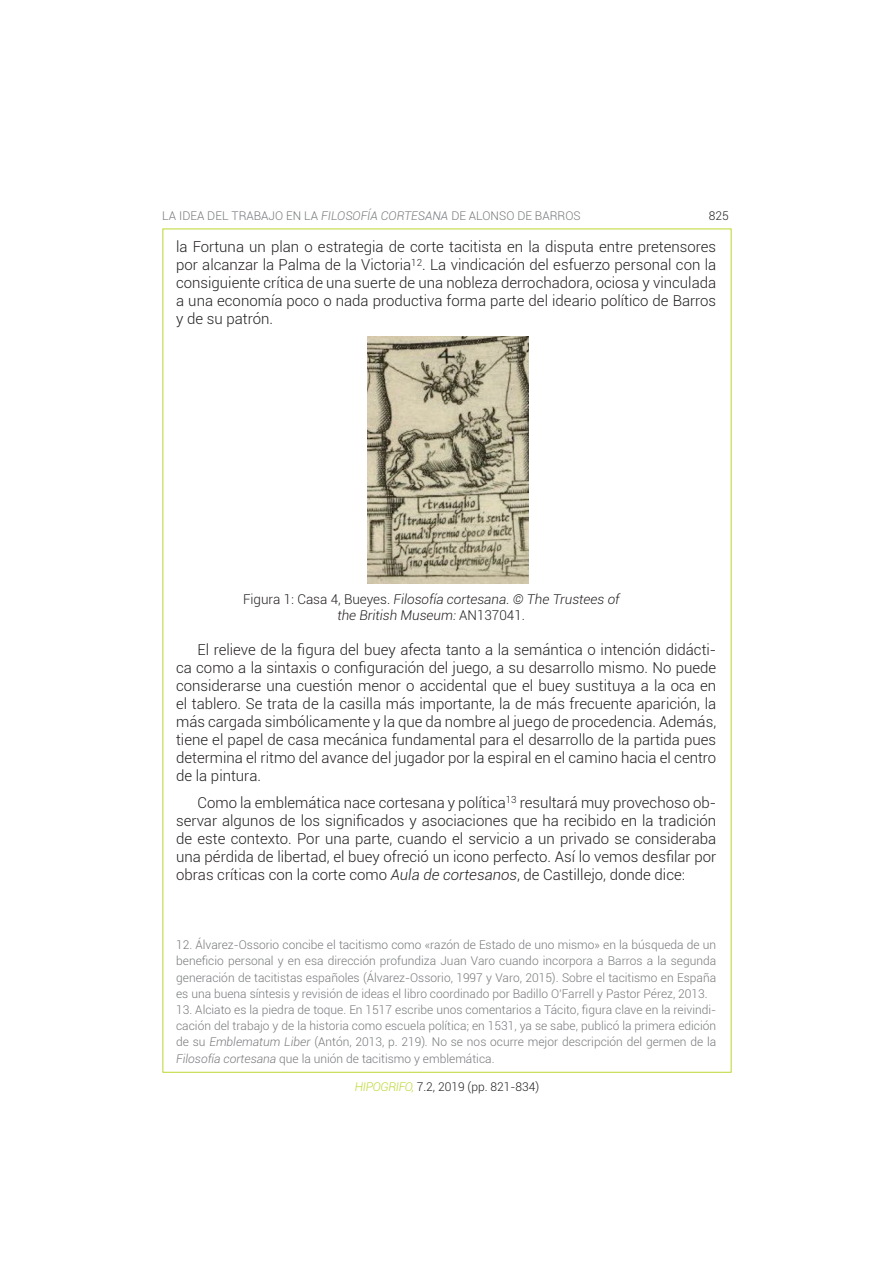
<style>
.page{position:relative;width:893px;height:1263px;background:#fff}
.page>*{position:absolute;margin:0;border:0;box-sizing:border-box;transform-origin:0 0}
.t1{font:300 15px/18px "Roboto";color:#231f20;text-align:justify}
.t2{font:italic 300 13.5px/16.2px "Roboto";color:#231f20;text-align:center}
.t3{font:300 12px/16.2px "Roboto";color:#76787b;text-align:justify}
.t4{font:300 12px "Roboto";color:#231f20}
.s1{font-style:italic}
.s2{font-style:normal}
.s3{font-style:italic;color:#bed630}
</style>
<div class="page">
<img style="left:367px;top:337px;width:161px;height:246px">
<p class="t3" style="left:162px;top:207px;width:420px">LA IDEA DEL TRABAJO EN LA <span class="s1">FILOSOFÍA CORTESANA</span> DE ALONSO DE BARROS</p>
<p class="t4" style="left:709px;top:207px;width:21px">825</p>
<p class="t1" style="left:176px;top:238px;width:542px">la Fortuna un plan o estrategia de corte tacitista en la disputa entre pretensores por alcanzar la Palma de la Victoria<sup>12</sup>. La vindicación del esfuerzo personal con la consiguiente crítica de una suerte de una nobleza derrochadora, ociosa y vinculada a una economía poco o nada productiva forma parte del ideario político de Barros y de su patrón.</p>
<p class="t2" style="left:243px;top:591px;width:378px"><span class="s2">Figura 1: Casa 4, Bueyes.</span> Filosofía cortesana. © The Trustees of the British Museum: <span class="s2">AN137041.</span></p>
<p class="t1" style="left:176px;top:640px;width:542px;text-indent:21px">El relieve de la figura del buey afecta tanto a la semántica o intención didácti&shy;ca como a la sintaxis o configuración del juego, a su desarrollo mismo. No puede considerarse una cuestión menor o accidental que el buey sustituya a la oca en el tablero. Se trata de la casilla más importante, la de más frecuente aparición, la más cargada simbólicamente y la que da nombre al juego de procedencia. Además, tiene el papel de casa mecánica fundamental para el desarrollo de la partida pues determina el ritmo del avance del jugador por la espiral en el camino hacia el centro de la pintura.</p>
<p class="t1" style="left:176px;top:793px;width:542px;text-indent:21px">Como la emblemática nace cortesana y política<sup>13</sup> resultará muy provechoso ob&shy;servar algunos de los significados y asociaciones que ha recibido en la tradición de este contexto. Por una parte, cuando el servicio a un privado se consideraba una pérdida de libertad, el buey ofreció un icono perfecto. Así lo vemos desfilar por obras críticas con la corte como <span class="s1">Aula de cortesanos</span>, de Castillejo, donde dice:</p>
<p class="t3" style="left:176px;top:936px;width:542px">12. Álvarez-Ossorio concibe el tacitismo como «razón de Estado de uno mismo» en la búsqueda de un beneficio personal y en esa dirección profundiza Juan Varo cuando incorpora a Barros a la segunda generación de tacitistas españoles (Álvarez-Ossorio, 1997 y Varo, 2015). Sobre el tacitismo en España es una buena síntesis y revisión de ideas el libro coordinado por Badillo O’Farrell y Pastor Pérez, 2013.</p>
<p class="t3" style="left:176px;top:1001px;width:542px">13. Alciato es la piedra de toque. En 1517 escribe unos comentarios a Tácito, figura clave en la reivindi&shy;cación del trabajo y de la historia como escuela política; en 1531, ya se sabe, publicó la primera edición de su <span class="s1">Emblematum Liber</span> (Antón, 2013, p. 219)<span class="s1">.</span> No se nos ocurre mejor descripción del germen de la <span class="s1">Filosofía cortesana</span> que la unión de tacitismo y emblemática.</p>
<p class="t4" style="left:355px;top:1078px;width:186px"><span class="s3">HIPOGRIFO,</span> 7.2, 2019 (pp. 821-834)</p>
</div>
